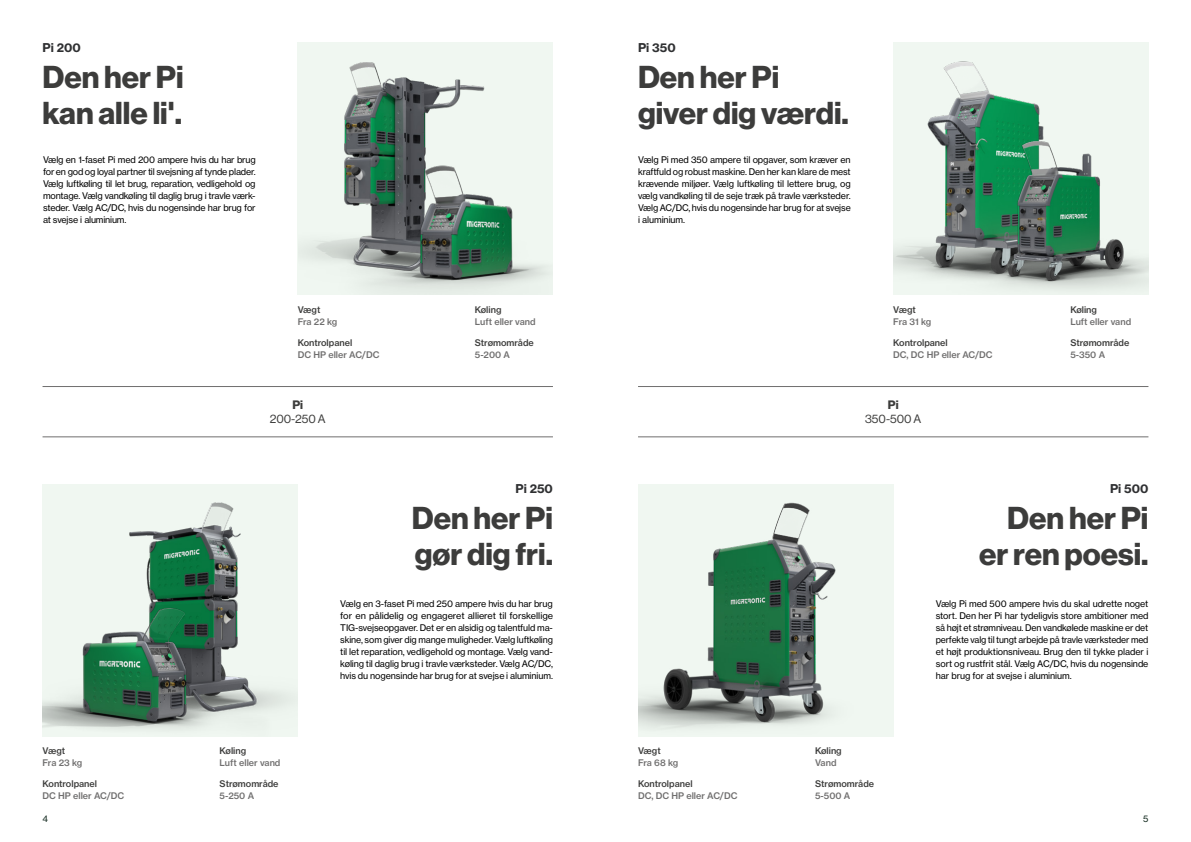
<style>
.page{position:relative;width:1191px;height:842px;background:#fff}
.page>*{position:absolute;margin:0;border:0;box-sizing:border-box;transform-origin:0 0}
.t1{font:31px/36px "N Haas Grotesk DS Pro 75 Bd";color:#3c3c3b}
.t2{font:12px "N Haas Grotesk TX Pro 75 Bd";color:#2f3032}
.t3{font:12px "N Haas Grotesk DS Pro 55 Rg";color:#3c3c3b}
.t4{font:12px "N Haas Grotesk DS Pro 75 Bd";color:#3c3c3b}
.t5{font:9px/12px "N Haas Grotesk TX Pro 55 Rg";letter-spacing:-.015em;color:#000;text-align:justify}
.t6{font:9px "N Haas Grotesk TX Pro 65 Md";color:#706f6f}
.t7{font:9px "N Haas Grotesk TX Pro 65 Md";color:#3c3c3b}
.t8{font:9px "N Haas Grotesk TX Pro 55 Rg";color:#142b20}
</style>
<div class="page">
<hr style="left:638px;top:386px;width:510px;height:1px;background:#706f6f">
<hr style="left:638px;top:437px;width:510px;height:1px;background:#706f6f">
<hr style="left:43px;top:386px;width:510px;height:1px;background:#706f6f">
<hr style="left:43px;top:437px;width:510px;height:1px;background:#706f6f">
<img style="left:638px;top:486px;width:254px;height:250px">
<img style="left:43px;top:484px;width:255px;height:252px">
<img style="left:43px;top:547px;width:237px;height:189px">
<img style="left:298px;top:43px;width:255px;height:252px">
<img style="left:313px;top:113px;width:240px;height:181px">
<img style="left:893px;top:62px;width:255px;height:233px">
<h2 class="t2" style="left:43px;top:40px;width:40px">Pi 200</h2>
<h2 class="t2" style="left:638px;top:40px;width:39px">Pi 350</h2>
<h1 class="t1" style="left:43px;top:59px;width:143px">Den her Pi kan alle li'.</h1>
<p class="t5" style="left:43px;top:153px;width:214px">Vælg en 1-faset Pi med 200 ampere hvis du har brug for en god og loyal partner til svejsning af tynde plader.<br>Vælg luftkøling til let brug, reparation, vedligehold og montage. Vælg vandkøling til daglig brug i travle værk&shy;steder. Vælg AC/DC, hvis du nogensinde har brug for at svejse i aluminium.</p>
<h1 class="t1" style="left:638px;top:59px;width:212px">Den her Pi giver dig værdi.</h1>
<p class="t5" style="left:638px;top:153px;width:214px">Vælg Pi med 350 ampere til opgaver, som kræver en kraftfuld og robust maskine. Den her kan klare de mest krævende miljøer. Vælg luftkøling til lettere brug, og vælg vandkøling til de seje træk på travle værksteder.<br>Vælg AC/DC, hvis du nogensinde har brug for at svejse i aluminium.</p>
<p class="t7" style="left:298px;top:304px;width:24px">Vægt</p>
<p class="t6" style="left:298px;top:316px;width:41px">Fra 22 kg</p>
<p class="t7" style="left:298px;top:337px;width:56px">Kontrolpanel</p>
<p class="t6" style="left:298px;top:349px;width:83px">DC HP eller AC/DC</p>
<p class="t7" style="left:475px;top:304px;width:28px">Køling</p>
<p class="t6" style="left:475px;top:316px;width:62px">Luft eller vand</p>
<p class="t7" style="left:475px;top:337px;width:60px">Strømområde</p>
<p class="t6" style="left:475px;top:349px;width:37px">5-200 A</p>
<p class="t7" style="left:893px;top:304px;width:24px">Vægt</p>
<p class="t6" style="left:893px;top:316px;width:40px">Fra 31 kg</p>
<p class="t7" style="left:893px;top:337px;width:56px">Kontrolpanel</p>
<p class="t6" style="left:893px;top:349px;width:101px">DC, DC HP eller AC/DC</p>
<p class="t7" style="left:1070px;top:304px;width:28px">Køling</p>
<p class="t6" style="left:1070px;top:316px;width:62px">Luft eller vand</p>
<p class="t7" style="left:1070px;top:337px;width:60px">Strømområde</p>
<p class="t6" style="left:1070px;top:349px;width:36px">5-350 A</p>
<h2 class="t4" style="left:292px;top:398px;width:12px">Pi</h2>
<h2 class="t3" style="left:270px;top:412px;width:57px">200-250 A</h2>
<h2 class="t4" style="left:888px;top:398px;width:12px">Pi</h2>
<h2 class="t3" style="left:865px;top:412px;width:58px">350-500 A</h2>
<h2 class="t2" style="left:515px;top:481px;width:39px">Pi 250</h2>
<h2 class="t2" style="left:1110px;top:481px;width:40px">Pi 500</h2>
<h1 class="t1" style="left:412px;top:500px;width:143px">Den her Pi gør dig fri.</h1>
<p class="t5" style="left:340px;top:597px;width:214px">Vælg en 3-faset Pi med 250 ampere hvis du har brug for en pålidelig og engageret allieret til forskellige TIG-svejseopgaver. Det er en alsidig og talentfuld ma&shy;skine, som giver dig mange muligheder. Vælg luftkøling til let reparation, vedligehold og montage. Vælg vand&shy;køling til daglig brug i travle værksteder. Vælg AC/DC, hvis du nogensinde har brug for at svejse i aluminium.</p>
<h1 class="t1" style="left:979px;top:500px;width:171px;text-align:right">Den her Pi er ren poesi.</h1>
<p class="t5" style="left:935px;top:597px;width:214px">Vælg Pi med 500 ampere hvis du skal udrette noget stort. Den her Pi har tydeligvis store ambitioner med så højt et strømniveau. Den vandkølede maskine er det perfekte valg til tungt arbejde på travle værksteder med et højt produktionsniveau. Brug den til tykke plader i sort og rustfrit stål. Vælg AC/DC, hvis du nogensinde har brug for at svejse i aluminium.</p>
<p class="t7" style="left:43px;top:745px;width:24px">Vægt</p>
<p class="t6" style="left:43px;top:757px;width:41px">Fra 23 kg</p>
<p class="t7" style="left:43px;top:778px;width:56px">Kontrolpanel</p>
<p class="t6" style="left:43px;top:790px;width:83px">DC HP eller AC/DC</p>
<p class="t7" style="left:220px;top:745px;width:28px">Køling</p>
<p class="t6" style="left:220px;top:757px;width:62px">Luft eller vand</p>
<p class="t7" style="left:220px;top:778px;width:60px">Strømområde</p>
<p class="t6" style="left:220px;top:790px;width:36px">5-250 A</p>
<p class="t7" style="left:638px;top:745px;width:24px">Vægt</p>
<p class="t6" style="left:638px;top:757px;width:42px">Fra 68 kg</p>
<p class="t7" style="left:638px;top:778px;width:56px">Kontrolpanel</p>
<p class="t6" style="left:638px;top:790px;width:101px">DC, DC HP eller AC/DC</p>
<p class="t7" style="left:815px;top:745px;width:28px">Køling</p>
<p class="t6" style="left:815px;top:757px;width:23px">Vand</p>
<p class="t7" style="left:815px;top:778px;width:60px">Strømområde</p>
<p class="t6" style="left:815px;top:790px;width:37px">5-500 A</p>
<p class="t8" style="left:43px;top:813px;width:7px">4</p>
<p class="t8" style="left:1143px;top:813px;width:7px">5</p>
</div>
